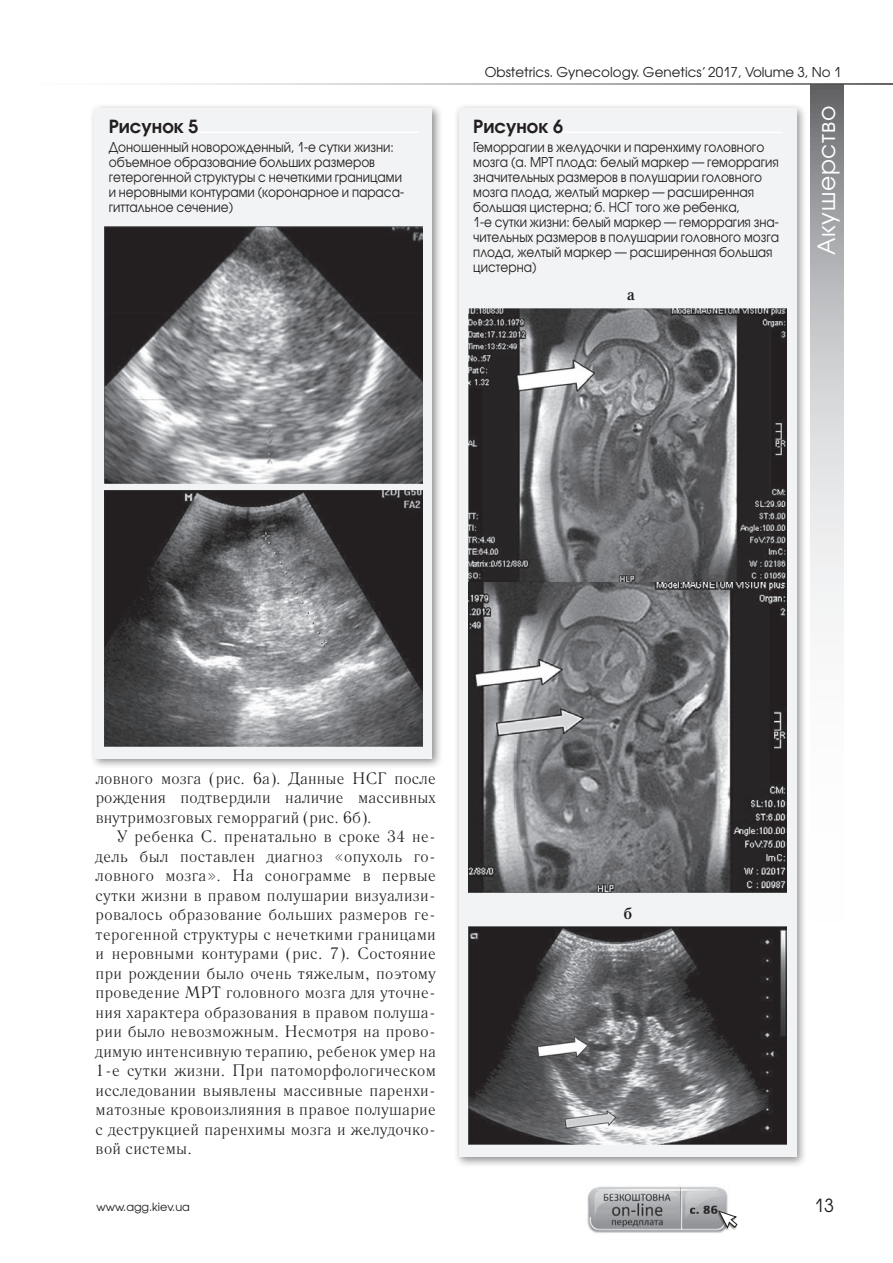
<style>
.page{position:relative;width:893px;height:1263px;background:#fff}
.page>*{position:absolute;margin:0;border:0;box-sizing:border-box;transform-origin:0 0}
.t1{font:23.55px "Avant Garde Gothic C";letter-spacing:.03em;color:#fff}
.t2{font:600 18px "Avant Garde Gothic C";color:#231f20}
.t3{font:18px "Avant Garde Gothic C";color:#231f20}
.t4{font:16.5px/19.5px "Literaturnaya C";letter-spacing:.015em;color:#231f20;text-align:justify}
.t5{font:700 16.5px "Literaturnaya C";color:#231f20}
.t6{font:13.5px/15px "Avant Garde Gothic C";color:#231f20;scale:.9 1}
.t7{font:13.5px "Avant Garde Gothic C";color:#231f20}
.t8{font:11.25px "Avant Garde Gothic C";color:#231f20}
</style>
<div class="page">
<svg style="left:811px;top:85px;width:32px;height:532px;background:#c0c1c3"></svg>
<img style="left:587px;top:1186px;width:141px;height:47px">
<div style="left:716px;top:1210px;width:22px;height:20px;background:#231f20;opacity:.75"></div>
<svg style="left:718px;top:1210px;width:19px;height:18px"></svg>
<div style="left:89px;top:103px;width:354px;height:666px;background:#231f20;opacity:.5"></div>
<div style="left:94px;top:108px;width:338px;height:650px;background:#f2f3f4"></div>
<hr style="left:190px;top:131px;width:229px;height:2px;background:#fff">
<img style="left:104px;top:226px;width:319px;height:257px">
<img style="left:104px;top:490px;width:318px;height:256px">
<div style="left:454px;top:103px;width:354px;height:1065px;background:#231f20;opacity:.5"></div>
<div style="left:459px;top:108px;width:337px;height:1049px;background:#f2f3f4"></div>
<hr style="left:554px;top:131px;width:229px;height:2px;background:#fff">
<img style="left:469px;top:308px;width:318px;height:585px">
<img style="left:469px;top:927px;width:318px;height:217px">
<p class="t2" style="left:109px;top:115px;width:91px">Рисунок 5</p>
<p class="t6" style="left:109px;top:140px;width:330px">Доношенный новорожденный, 1-е сутки жизни: объемное образование больших размеров гетерогенной структуры с нечеткими границами и неровными контурами (коронарное и параса&shy;гиттальное сечение)</p>
<p class="t7" style="left:485px;top:64px;width:358px">Obstetrics. Gynecology. Genetics’2017, Volume 3, No 1</p>
<p class="t2" style="left:473px;top:115px;width:91px">Рисунок 6</p>
<p class="t6" style="left:473px;top:140px;width:341px">Геморрагии в желудочки и паренхиму головного мозга (а. МРТ плода: белый маркер — геморрагия значительных размеров в полушарии головного мозга плода, желтый маркер — расширенная большая цистерна; б. НСГ того же ребенка,<br>1-е сутки жизни: белый маркер — геморрагия зна&shy;чительных размеров в полушарии головного мозга плода, желтый маркер — расширенная большая цистерна)</p>
<p class="t5" style="left:627px;top:284px;width:10px">а</p>
<h1 class="t1" style="left:813px;top:255px;width:151px;rotate:-90deg">Акушерство</h1>
<p class="t4" style="left:96px;top:768px;width:342px">ловного мозга (рис. 6а). Данные НСГ после рождения подтвердили наличие массивных внутримозговых геморрагий (рис. 6б).</p>
<p class="t4" style="left:96px;top:827px;width:342px;text-indent:21px">У ребенка С. пренатально в сроке 34 не&shy;дель был поставлен диагноз «опухоль го&shy;ловного мозга». На сонограмме в первые сутки жизни в правом полушарии визуализи&shy;ровалось образование больших размеров ге&shy;терогенной структуры с нечеткими границами и неровными контурами (рис. 7). Состояние при рождении было очень тяжелым, поэтому проведение МРТ головного мозга для уточне&shy;ния характера образования в правом полуша&shy;рии было невозможным. Несмотря на прово&shy;димую интенсивную терапию, ребенок умер на 1-е сутки жизни. При патоморфологическом исследовании выявлены массивные паренхи&shy;матозные кровоизлияния в правое полушарие с деструкцией паренхимы мозга и желудочко&shy;вой системы.</p>
<p class="t8" style="left:97px;top:1200px;width:95px">www.agg.kiev.ua</p>
<p class="t5" style="left:623px;top:903px;width:10px">б</p>
<p class="t3" style="left:814px;top:1195px;width:21px">13</p>
</div>
